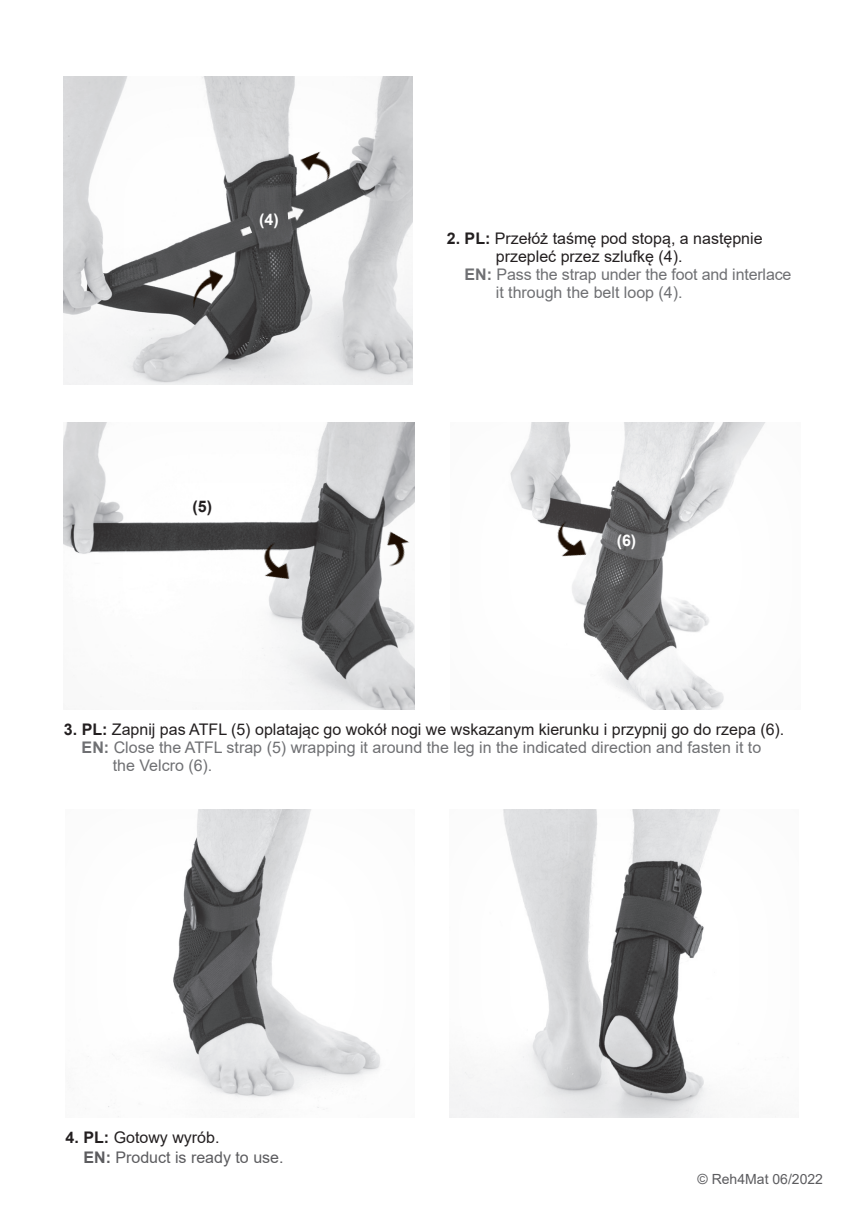
<style>
.page{position:relative;width:862px;height:1214px;background:#fff}
.page>*{position:absolute;margin:0;border:0;box-sizing:border-box;transform-origin:0 0}
.t1{font:16px "Arial";color:#231f20}
.t2{font:16px "Arial";color:#6f7073}
.t3{font:16px "Arial";color:#5c5c5f}
.t4{font:700 16px "Arial";color:#fff}
.t5{font:700 16px "Arial";color:#231f20}
.t6{font:14px "Arial";color:#5c5c5f}
.s1{font-weight:700}
</style>
<div class="page">
<div style="left:450px;top:420px;width:353px;height:290px;background:#231f20;opacity:.03"></div>
<div style="left:64px;top:807px;width:353px;height:311px;background:#231f20;opacity:.03"></div>
<div style="left:448px;top:807px;width:352px;height:311px;background:#231f20;opacity:.03"></div>
<div style="left:64px;top:420px;width:353px;height:290px;background:#231f20;opacity:.03"></div>
<img style="left:368px;top:528px;width:49px;height:42px">
<img style="left:230px;top:537px;width:81px;height:52px">
<img style="left:525px;top:517px;width:81px;height:51px">
<div style="left:62px;top:75px;width:353px;height:311px;background:#231f20;opacity:.03"></div>
<svg style="left:229px;top:214px;width:29px;height:38px"></svg>
<svg style="left:276px;top:194px;width:35px;height:40px"></svg>
<img style="left:288px;top:143px;width:63px;height:40px">
<img style="left:183px;top:257px;width:43px;height:54px">
<p class="t4" style="left:259px;top:208px;width:21px">(4)</p>
<p class="t5" style="left:193px;top:495px;width:21px">(5)</p>
<p class="t1" style="left:447px;top:227px;width:317px"><span class="s1">2. PL:</span> Przełóż taśmę pod stopą, a następnie</p>
<p class="t1" style="left:496px;top:245px;width:188px">przepleć przez szlufkę (4).</p>
<p class="t2" style="left:465px;top:263px;width:328px"><span class="s1">EN:</span> Pass the strap under the foot and interlace</p>
<p class="t2" style="left:496px;top:281px;width:188px">it through the belt loop (4).</p>
<p class="t4" style="left:617px;top:529px;width:21px">(6)</p>
<p class="t1" style="left:64px;top:718px;width:722px"><span class="s1">3. PL:</span> Zapnij pas ATFL (5) oplatając go wokół nogi we wskazanym kierunku i przypnij go do rzepa (6).</p>
<p class="t2" style="left:82px;top:736px;width:681px"><span class="s1">EN:</span> Close the ATFL strap (5) wrapping it around the leg in the indicated direction and fasten it to</p>
<p class="t2" style="left:113px;top:754px;width:101px">the Velcro (6).</p>
<p class="t1" style="left:66px;top:1126px;width:155px"><span class="s1">4. PL:</span> Gotowy wyrób.</p>
<p class="t3" style="left:83px;top:1145px;width:202px"><span class="s1">EN:</span> Product is ready to use.</p>
<p class="t6" style="left:697px;top:1169px;width:127px">© Reh4Mat 06/2022</p>
</div>
